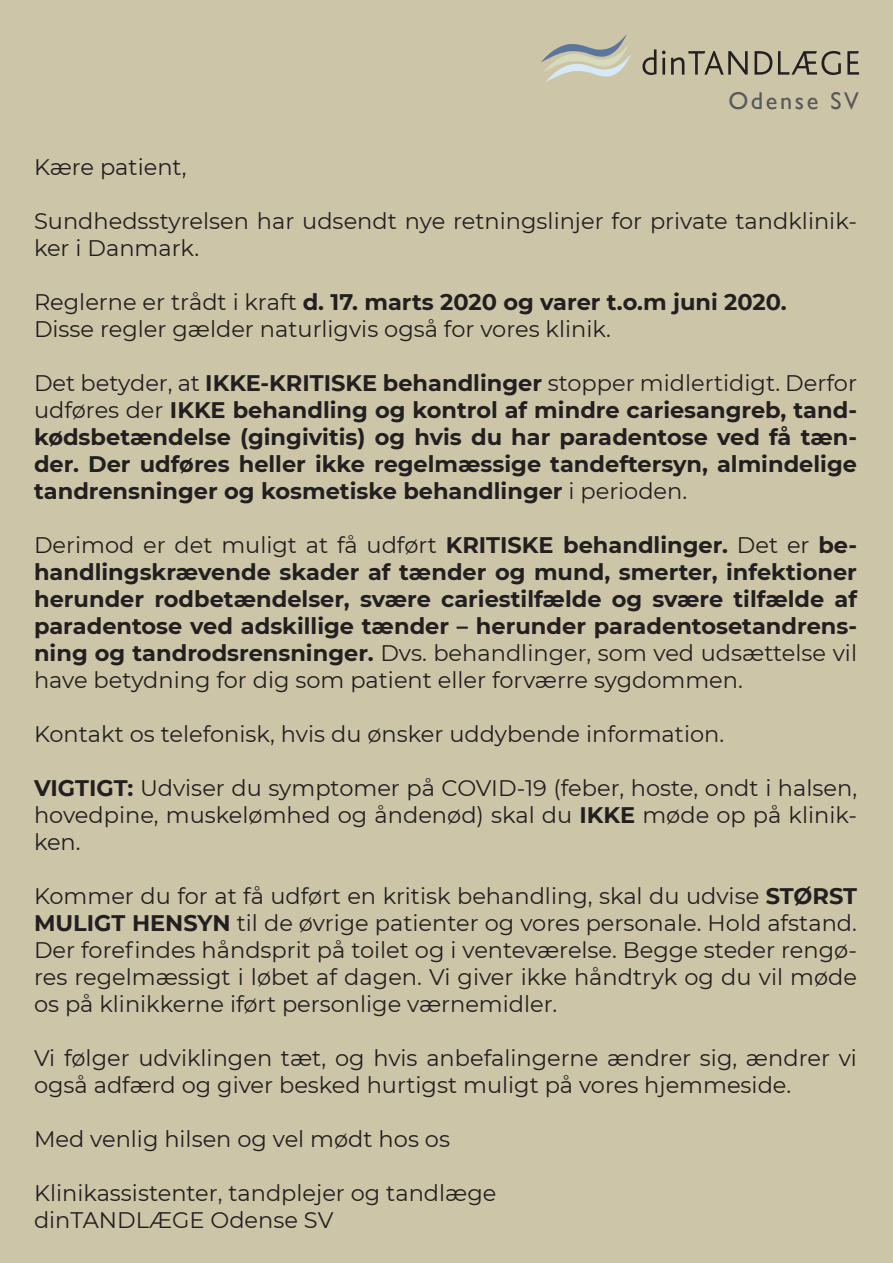
<style>
.page{position:relative;width:893px;height:1263px;background:#cdc5a7}
.page>*{position:absolute;margin:0;border:0;box-sizing:border-box;transform-origin:0 0}
.t1{font:24.3px "Gill Sans";letter-spacing:.11em;color:#57585a}
.t2{font:22.5px/27px "Montserrat";color:#231f20}
.t3{font:700 22.5px/27px "Montserrat";color:#231f20;text-align:justify}
.s1{font-weight:400}
.s2{font-weight:700}
</style>
<div class="page">
<svg style="left:642px;top:49px;width:14px;height:26px"></svg>
<svg style="left:662px;top:51px;width:86px;height:24px"></svg>
<svg style="left:755px;top:51px;width:17px;height:24px"></svg>
<svg style="left:778px;top:51px;width:63px;height:24px"></svg>
<svg style="left:847px;top:51px;width:12px;height:24px"></svg>
<svg style="left:541px;top:34px;width:90px;height:48px"></svg>
<p class="t1" style="left:728px;top:87px;width:132px">Odense SV</p>
<p class="t2" style="left:34px;top:153px;width:154px">Kære patient,</p>
<p class="t2" style="left:34px;top:207px;width:824px">Sundhedsstyrelsen har udsendt nye retningslinjer for private tandklinik&shy;ker i Danmark.</p>
<p class="t3" style="left:34px;top:287px;width:754px"><span class="s1">Reglerne er trådt i kraft</span> d. 17. marts 2020 og varer t.o.m juni 2020.</p>
<p class="t2" style="left:34px;top:315px;width:578px">Disse regler gælder naturligvis også for vores klinik.</p>
<p class="t3" style="left:34px;top:368px;width:824px"><span class="s1">Det betyder, at</span> IKKE-KRITISKE behandlinger <span class="s1">stopper midlertidigt. Derfor udføres der</span> IKKE behandling og kontrol af mindre cariesangreb, tand&shy;kødsbetændelse (gingivitis) og hvis du har paradentose ved få tæn&shy;der. Der udføres heller ikke regelmæssige tandeftersyn, almindelige tandrensninger og kosmetiske behandlinger <span class="s1">i perioden.</span></p>
<p class="t3" style="left:34px;top:530px;width:824px"><span class="s1">Derimod er det muligt at få udført</span> KRITISKE behandlinger. <span class="s1">Det er</span> be&shy;handlingskrævende skader af tænder og mund, smerter, infektioner herunder rodbetændelser, svære cariestilfælde og svære tilfælde af paradentose ved adskillige tænder – herunder paradentosetandrens&shy;ning og tandrodsrensninger. <span class="s1">Dvs. behandlinger, som ved udsættelse vil have betydning for dig som patient eller forværre sygdommen.</span></p>
<p class="t2" style="left:34px;top:720px;width:692px">Kontakt os telefonisk, hvis du ønsker uddybende information.</p>
<p class="t2" style="left:34px;top:774px;width:825px;text-align:justify"><span class="s2">VIGTIGT:</span> Udviser du symptomer på COVID-19 (feber, hoste, ondt i halsen, hovedpine, muskelømhed og åndenød) skal du <span class="s2">IKKE</span> møde op på klinik&shy;ken.</p>
<p class="t2" style="left:34px;top:882px;width:825px;text-align:justify">Kommer du for at få udført en kritisk behandling, skal du udvise <span class="s2">STØRST MULIGT HENSYN</span> til de øvrige patienter og vores personale. Hold afstand.<br>Der forefindes håndsprit på toilet og i venteværelse. Begge steder rengø&shy;res regelmæssigt i løbet af dagen. Vi giver ikke håndtryk og du vil møde os på klinikkerne iført personlige værnemidler.</p>
<p class="t2" style="left:34px;top:1044px;width:824px">Vi følger udviklingen tæt, og hvis anbefalingerne ændrer sig, ændrer vi også adfærd og giver besked hurtigst muligt på vores hjemmeside.</p>
<p class="t2" style="left:34px;top:1125px;width:417px">Med venlig hilsen og vel mødt hos os</p>
<p class="t2" style="left:34px;top:1179px;width:464px">Klinikassistenter, tandplejer og tandlæge</p>
<p class="t2" style="left:34px;top:1206px;width:301px">dinTANDLÆGE Odense SV</p>
</div>
